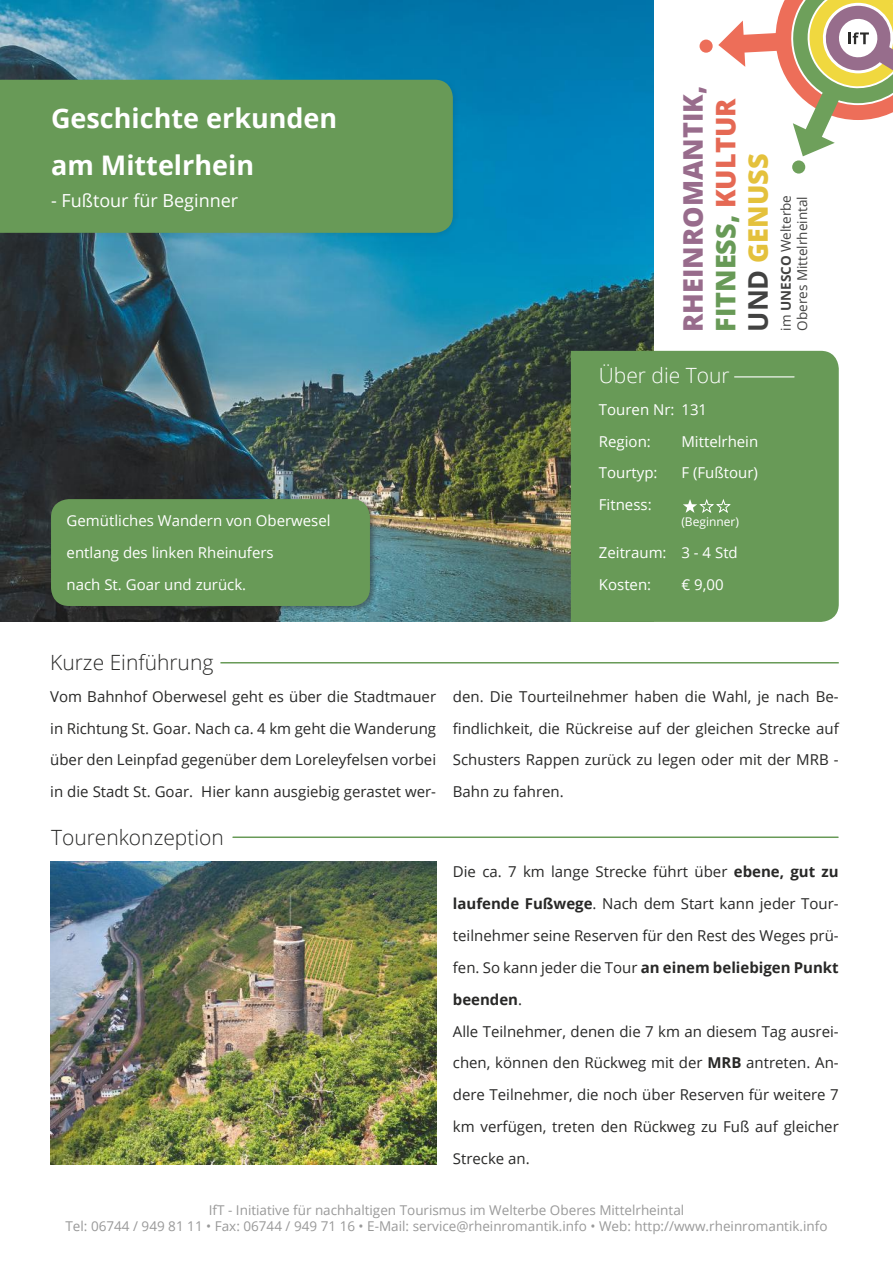
<style>
.page{position:relative;width:893px;height:1263px;background:#fff}
.page>*{position:absolute;margin:0;border:0;box-sizing:border-box;transform-origin:0 0}
.t1{font:700 27px/47.8px "Open Sans";color:#fff}
.t2{font:800 27px/32.4px "Open Sans";color:#986c8c}
.t3{font:800 27px "Open Sans";color:#e4c13c}
.t4{font:300 21px "Open Sans";color:#282827}
.t5{font:300 21px "Open Sans";color:#fff}
.t6{font:18px "Open Sans";color:#fff}
.t7{font:15px/32px "Open Sans";color:#282827;text-align:justify}
.t8{font:15px/32px "Open Sans";color:#fff}
.t9{font:13.5px/16.2px "Open Sans";color:#999;text-align:center}
.t10{font:13.5px "Open Sans";color:#424241}
.t11{font:12px "Open Sans";color:#fff}
.s1{color:#689a57}
.s2{color:#e56954}
.s3{font-weight:700;color:#424241}
.s4{font-weight:700}
</style>
<div class="page">
<img style="left:0;top:0;width:654px;height:622px">
<div style="left:571px;top:351px;width:268px;height:271px;background:#689a57"></div>
<div style="left:0;top:77px;width:460px;height:163px;background:#282827;opacity:.1"></div>
<div style="left:0;top:80px;width:453px;height:153px;background:#689a57"></div>
<div style="left:48px;top:496px;width:329px;height:117px;background:#282827;opacity:.5"></div>
<div style="left:51px;top:499px;width:319px;height:107px;background:#689a57;border-radius:18px"></div>
<div style="left:699px;top:40px;width:14px;height:13px;background:#ed6e59;border-radius:50%"></div>
<div style="left:792px;top:160px;width:13px;height:14px;background:#6ea05b;border-radius:50%"></div>
<svg style="left:718px;top:0;width:175px;height:156px"></svg>
<hr style="left:220px;top:662px;width:619px;height:1px;background:#689a57">
<hr style="left:233px;top:836px;width:605px;height:2px;background:#689a57">
<img style="left:50px;top:861px;width:386px;height:303px">
<hr style="left:735px;top:376px;width:59px;height:1px;background:#fff">
<svg style="left:683px;top:499px;width:49px;height:15px"></svg>
<h1 class="t1" style="left:51px;top:93px;width:288px">Geschichte erkunden am Mittelrhein</h1>
<p class="t6" style="left:51px;top:188px;width:189px">- Fußtour für Beginner</p>
<p class="t8" style="left:67px;top:504px;width:266px">Gemütliches Wandern von Oberwesel entlang des linken Rheinufers<br>nach St. Goar und zurück.</p>
<h1 class="t2" style="left:675px;top:332px;width:247px;rotate:-90deg">RHEINROMANTIK,<br><span class="s1">FITNESS,</span> <span class="s2">KULTUR</span></h1>
<h1 class="t3" style="left:737px;top:332px;width:180px;rotate:-90deg"><span class="s3">UND</span> GENUSS</h1>
<p class="t10" style="left:777px;top:331px;width:137px;rotate:-90deg">im <span class="s4">UNESCO</span> Welterbe</p>
<p class="t10" style="left:793px;top:331px;width:136px;rotate:-90deg">Oberes Mittelrheintal</p>
<h2 class="t5" style="left:599px;top:361px;width:132px">Über die Tour</h2>
<p class="t8" style="left:599px;top:393px;width:110px">Touren Nr: 131<br>Region:</p>
<p class="t8" style="left:681px;top:425px;width:78px">Mittelrhein</p>
<p class="t8" style="left:599px;top:457px;width:60px">Tourtyp:</p>
<p class="t8" style="left:681px;top:457px;width:78px">F (Fußtour)</p>
<p class="t8" style="left:599px;top:488px;width:54px">Fitness:</p>
<p class="t11" style="left:681px;top:514px;width:59px">(Beginner)</p>
<p class="t8" style="left:599px;top:536px;width:140px">Zeitraum: 3 - 4 Std<br>Kosten:</p>
<p class="t8" style="left:681px;top:568px;width:44px">€ 9,00</p>
<h2 class="t4" style="left:50px;top:648px;width:165px">Kurze Einführung</h2>
<p class="t7" style="left:50px;top:680px;width:387px">Vom Bahnhof Oberwesel geht es über die Stadtmauer in Richtung St. Goar. Nach ca. 4 km geht die Wanderung über den Leinpfad gegenüber dem Loreleyfelsen vorbei in die Stadt St. Goar. Hier kann ausgiebig gerastet wer-</p>
<h2 class="t4" style="left:51px;top:823px;width:174px">Tourenkonzeption</h2>
<p class="t7" style="left:453px;top:680px;width:387px">den. Die Tourteilnehmer haben die Wahl, je nach Be&shy;findlichkeit, die Rückreise auf der gleichen Strecke auf Schusters Rappen zurück zu legen oder mit der MRB - Bahn zu fahren.</p>
<p class="t7" style="left:453px;top:855px;width:387px;text-align:left">Die ca. 7 km lange Strecke führt über <span class="s4">ebene, gut zu laufende Fußwege</span>. Nach dem Start kann jeder Tour&shy;teilnehmer seine Reserven für den Rest des Weges prü&shy;fen. So kann jeder die Tour <span class="s4">an einem beliebigen Punkt beenden</span>.<br>Alle Teilnehmer, denen die 7 km an diesem Tag ausrei&shy;chen, können den Rückweg mit der <span class="s4">MRB</span> antreten. An&shy;dere Teilnehmer, die noch über Reserven für weitere 7 km verfügen, treten den Rückweg zu Fuß auf gleicher Strecke an.</p>
<p class="t9" style="left:66px;top:1201px;width:764px">IfT - Initiative für nachhaltigen Tourismus im Welterbe Oberes Mittelrheintal<br>Tel: 06744 / 949 81 11 • Fax: 06744 / 949 71 16 • E-Mail: service@rheinromantik.info • Web: http://www.rheinromantik.info</p>
</div>
